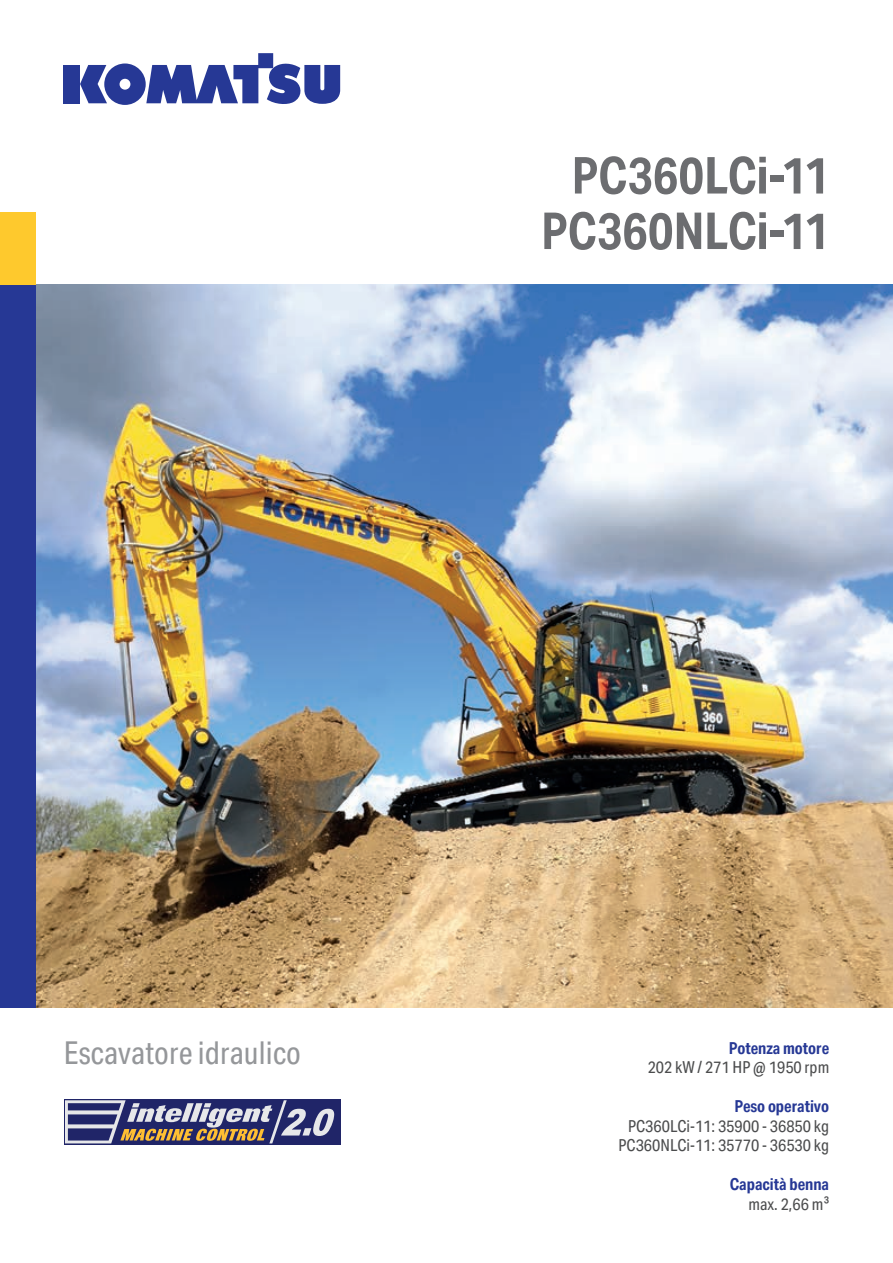
<style>
.page{position:relative;width:893px;height:1263px;background:#fff}
.page>*{position:absolute;margin:0;border:0;box-sizing:border-box;transform-origin:0 0}
.t1{font:700 51px/55.5px "Aktiv Grotesk Cd";letter-spacing:-.005em;color:#6c6d70;text-align:center}
.t2{font:31.5px "Aktiv Grotesk Cd";color:#95979a}
.t3{font:16.5px/19.5px "Aktiv Grotesk Cd";color:#4b4c4d;text-align:center}
.t4{font:700 16.5px "Aktiv Grotesk Cd";color:#263895}
</style>
<div class="page">
<div style="left:64px;top:1099px;width:276px;height:45px;background:#202568"></div>
<svg style="left:65px;top:1100px;width:269px;height:43px"></svg>
<img style="left:36px;top:285px;width:857px;height:723px">
<div style="left:64px;top:65px;width:16px;height:38px;background:#263895"></div>
<svg style="left:80px;top:53px;width:260px;height:52px"></svg>
<div style="left:0;top:213px;width:36px;height:85px;background:#fec92d"></div>
<div style="left:0;top:285px;width:36px;height:723px;background:#263895"></div>
<h1 class="t1" style="left:541px;top:148px;width:290px">PC360LCi-11<br>PC360NLCi-11</h1>
<h2 class="t2" style="left:64px;top:1035px;width:239px">Escavatore idraulico</h2>
<p class="t4" style="left:729px;top:1038px;width:102px">Potenza motore</p>
<p class="t3" style="left:648px;top:1058px;width:183px">202 kW / 271 HP @ 1950 rpm</p>
<p class="t4" style="left:734px;top:1097px;width:96px">Peso operativo</p>
<p class="t3" style="left:618px;top:1116px;width:212px">PC360LCi-11: 35900 - 36850 kg<br>PC360NLCi-11: 35770 - 36530 kg</p>
<p class="t4" style="left:730px;top:1175px;width:101px">Capacità benna</p>
<p class="t3" style="left:749px;top:1194px;width:82px">max. 2,66 m³</p>
</div>
